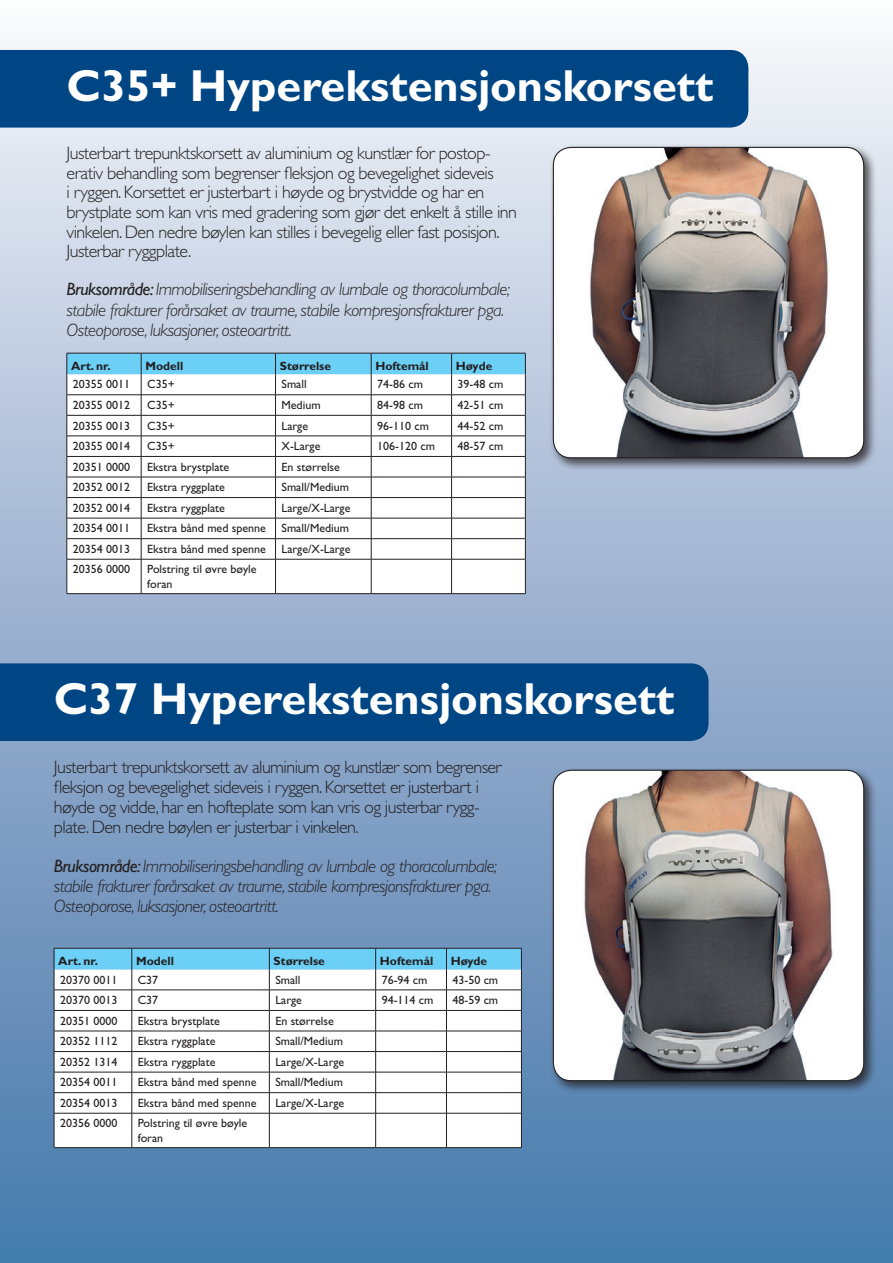
<style>
.page{position:relative;width:893px;height:1263px;background:#fff}
.page>*{position:absolute;margin:0;border:0;box-sizing:border-box;transform-origin:0 0}
.t1{font:700 45px "Gill Sans Std";color:#fff}
.Text{font:300 18px/19.6px "Gill Sans Std";letter-spacing:-.03em;color:#231f20}
.Text-2{font:italic 300 18px/20.1px "Gill Sans Std";letter-spacing:-.03em;color:#231f20}
.TabelltextL{font:12px/14.2px "Gill Sans Std";color:#231f20}
.Artikelnummer{font:12px "Gill Sans Std";color:#231f20}
.TabellrubrikL{font:700 12px "Gill Sans Std";color:#231f20}
.s1{font-weight:400}
</style>
<div class="page">
<div style="left:0;top:0;width:893px;height:1263px;background:linear-gradient(to bottom,#f5f3f8,#4375a9)"></div>
<div style="left:0;top:50px;width:748px;height:78px;background:#004684"></div>
<div style="left:549px;top:143px;width:328px;height:328px;background:#231f20;opacity:.75"></div>
<img style="left:553px;top:147px;width:311px;height:311px">
<div style="left:553px;top:147px;width:311px;height:311px;border:1px solid #231f20;border-radius:18px"></div>
<svg style="left:68px;top:560px;width:457px;height:33px"></svg>
<svg style="left:67px;top:353px;width:459px;height:206px"></svg>
<hr style="left:67px;top:559px;width:74px;height:1px;background:#231f20">
<hr style="left:67px;top:559px;width:1px;height:34px;background:#231f20">
<hr style="left:67px;top:593px;width:74px;height:1px;background:#231f20">
<hr style="left:141px;top:559px;width:135px;height:1px;background:#231f20">
<hr style="left:141px;top:559px;width:1px;height:34px;background:#231f20">
<hr style="left:141px;top:593px;width:135px;height:1px;background:#231f20">
<hr style="left:276px;top:559px;width:95px;height:1px;background:#231f20">
<hr style="left:275px;top:559px;width:1px;height:34px;background:#231f20">
<hr style="left:276px;top:593px;width:95px;height:1px;background:#231f20">
<hr style="left:371px;top:559px;width:81px;height:1px;background:#231f20">
<hr style="left:371px;top:559px;width:1px;height:34px;background:#231f20">
<hr style="left:371px;top:593px;width:81px;height:1px;background:#231f20">
<hr style="left:452px;top:559px;width:74px;height:1px;background:#231f20">
<hr style="left:451px;top:559px;width:1px;height:34px;background:#231f20">
<hr style="left:525px;top:559px;width:1px;height:34px;background:#231f20">
<hr style="left:452px;top:593px;width:74px;height:1px;background:#231f20">
<div style="left:0;top:663px;width:709px;height:78px;background:#004684"></div>
<div style="left:549px;top:766px;width:328px;height:328px;background:#231f20;opacity:.75"></div>
<img style="left:553px;top:770px;width:311px;height:311px">
<div style="left:553px;top:770px;width:311px;height:311px;border:1px solid #231f20;border-radius:18px"></div>
<svg style="left:55px;top:1114px;width:466px;height:33px"></svg>
<svg style="left:54px;top:948px;width:468px;height:165px"></svg>
<hr style="left:54px;top:1113px;width:78px;height:1px;background:#231f20">
<hr style="left:54px;top:1113px;width:1px;height:34px;background:#231f20">
<hr style="left:54px;top:1147px;width:78px;height:1px;background:#231f20">
<hr style="left:132px;top:1113px;width:137px;height:1px;background:#231f20">
<hr style="left:132px;top:1113px;width:1px;height:34px;background:#231f20">
<hr style="left:132px;top:1147px;width:137px;height:1px;background:#231f20">
<hr style="left:269px;top:1113px;width:107px;height:1px;background:#231f20">
<hr style="left:269px;top:1113px;width:1px;height:34px;background:#231f20">
<hr style="left:269px;top:1147px;width:107px;height:1px;background:#231f20">
<hr style="left:376px;top:1113px;width:70px;height:1px;background:#231f20">
<hr style="left:375px;top:1113px;width:1px;height:34px;background:#231f20">
<hr style="left:376px;top:1147px;width:70px;height:1px;background:#231f20">
<hr style="left:446px;top:1113px;width:76px;height:1px;background:#231f20">
<hr style="left:446px;top:1113px;width:1px;height:34px;background:#231f20">
<hr style="left:521px;top:1113px;width:1px;height:34px;background:#231f20">
<hr style="left:446px;top:1147px;width:76px;height:1px;background:#231f20">
<p class="t1" style="left:67px;top:59px;width:648px">C35+ Hyperekstensjonskorsett</p>
<p class="Text" style="left:67px;top:143px;width:452px">Justerbart trepunktskorsett av aluminium og kunstlær for postop&shy;erativ behandling som begrenser fleksjon og bevegelighet sideveis<br>i ryggen. Korsettet er justerbart i høyde og brystvidde og har en brystplate som kan vris med gradering som gjør det enkelt å stille inn vinkelen. Den nedre bøylen kan stilles i bevegelig eller fast posisjon.<br>Justerbar ryggplate.</p>
<p class="Text-2" style="left:67px;top:280px;width:445px"><span class="s1">Bruksområde:</span> Immobiliseringsbehandling av lumbale og thoracolumbale; stabile frakturer forårsaket av traume, stabile kompresjonsfrakturer pga.<br>Osteoporose, luksasjoner, osteoartritt.</p>
<p class="TabellrubrikL" style="left:71px;top:359px;width:41px">Art. nr.</p>
<p class="TabellrubrikL" style="left:145px;top:359px;width:39px">Modell</p>
<p class="TabellrubrikL" style="left:280px;top:359px;width:53px">Størrelse</p>
<p class="TabellrubrikL" style="left:375px;top:359px;width:55px">Hoftemål</p>
<p class="TabellrubrikL" style="left:456px;top:359px;width:38px">Høyde</p>
<p class="Artikelnummer" style="left:73px;top:377px;width:59px">20355 0011</p>
<p class="TabelltextL" style="left:147px;top:377px;width:29px">C35+</p>
<p class="TabelltextL" style="left:282px;top:377px;width:27px">Small</p>
<p class="TabelltextL" style="left:377px;top:377px;width:47px">74-86 cm</p>
<p class="TabelltextL" style="left:458px;top:377px;width:47px">39-48 cm</p>
<p class="Artikelnummer" style="left:73px;top:398px;width:59px">20355 0012</p>
<p class="TabelltextL" style="left:147px;top:398px;width:29px">C35+</p>
<p class="TabelltextL" style="left:282px;top:398px;width:41px">Medium</p>
<p class="TabelltextL" style="left:377px;top:398px;width:47px">84-98 cm</p>
<p class="TabelltextL" style="left:458px;top:398px;width:47px">42-51 cm</p>
<p class="Artikelnummer" style="left:73px;top:419px;width:59px">20355 0013</p>
<p class="TabelltextL" style="left:147px;top:418px;width:29px">C35+</p>
<p class="TabelltextL" style="left:282px;top:418px;width:28px">Large</p>
<p class="TabelltextL" style="left:377px;top:418px;width:53px">96-110 cm</p>
<p class="TabelltextL" style="left:458px;top:418px;width:47px">44-52 cm</p>
<p class="Artikelnummer" style="left:73px;top:439px;width:59px">20355 0014</p>
<p class="TabelltextL" style="left:147px;top:439px;width:29px">C35+</p>
<p class="TabelltextL" style="left:282px;top:439px;width:40px">X-Large</p>
<p class="TabelltextL" style="left:377px;top:439px;width:59px">106-120 cm</p>
<p class="TabelltextL" style="left:458px;top:439px;width:47px">48-57 cm</p>
<p class="Artikelnummer" style="left:73px;top:460px;width:59px">20351 0000</p>
<p class="TabelltextL" style="left:147px;top:459px;width:84px">Ekstra brystplate</p>
<p class="TabelltextL" style="left:282px;top:459px;width:60px">En størrelse</p>
<p class="Artikelnummer" style="left:73px;top:480px;width:59px">20352 0012</p>
<p class="TabelltextL" style="left:147px;top:480px;width:79px">Ekstra ryggplate</p>
<p class="TabelltextL" style="left:282px;top:480px;width:69px">Small/Medium</p>
<p class="Artikelnummer" style="left:73px;top:501px;width:59px">20352 0014</p>
<p class="TabelltextL" style="left:147px;top:501px;width:79px">Ekstra ryggplate</p>
<p class="TabelltextL" style="left:282px;top:501px;width:70px">Large/X-Large</p>
<p class="Artikelnummer" style="left:73px;top:521px;width:59px">20354 0011</p>
<p class="TabelltextL" style="left:147px;top:521px;width:120px">Ekstra bånd med spenne</p>
<p class="TabelltextL" style="left:282px;top:521px;width:69px">Small/Medium</p>
<p class="Artikelnummer" style="left:73px;top:542px;width:59px">20354 0013</p>
<p class="TabelltextL" style="left:147px;top:542px;width:120px">Ekstra bånd med spenne</p>
<p class="TabelltextL" style="left:282px;top:542px;width:70px">Large/X-Large</p>
<p class="Artikelnummer" style="left:73px;top:562px;width:59px">20356 0000</p>
<p class="TabelltextL" style="left:147px;top:562px;width:111px">Polstring til øvre bøyle foran</p>
<p class="t1" style="left:54px;top:672px;width:622px">C37 Hyperekstensjonskorsett</p>
<p class="Text" style="left:54px;top:756px;width:449px;line-height:20.2px">Justerbart trepunktskorsett av aluminium og kunstlær som begrenser fleksjon og bevegelighet sideveis i ryggen. Korsettet er justerbart i høyde og vidde, har en hofteplate som kan vris og justerbar rygg&shy;plate. Den nedre bøylen er justerbar i vinkelen.</p>
<p class="Text-2" style="left:54px;top:856px;width:445px"><span class="s1">Bruksområde:</span> Immobiliseringsbehandling av lumbale og thoracolumbale; stabile frakturer forårsaket av traume, stabile kompresjonsfrakturer pga.<br>Osteoporose, luksasjoner, osteoartritt.</p>
<p class="TabellrubrikL" style="left:58px;top:954px;width:41px">Art. nr.</p>
<p class="TabellrubrikL" style="left:136px;top:954px;width:39px">Modell</p>
<p class="TabellrubrikL" style="left:274px;top:954px;width:53px">Størrelse</p>
<p class="TabellrubrikL" style="left:380px;top:954px;width:55px">Hoftemål</p>
<p class="TabellrubrikL" style="left:451px;top:954px;width:38px">Høyde</p>
<p class="Artikelnummer" style="left:60px;top:972px;width:59px">20370 0011</p>
<p class="TabelltextL" style="left:138px;top:972px;width:22px">C37</p>
<p class="TabelltextL" style="left:275px;top:972px;width:27px">Small</p>
<p class="TabelltextL" style="left:382px;top:972px;width:47px">76-94 cm</p>
<p class="TabelltextL" style="left:452px;top:972px;width:47px">43-50 cm</p>
<p class="Artikelnummer" style="left:60px;top:993px;width:59px">20370 0013</p>
<p class="TabelltextL" style="left:138px;top:993px;width:22px">C37</p>
<p class="TabelltextL" style="left:275px;top:993px;width:28px">Large</p>
<p class="TabelltextL" style="left:382px;top:993px;width:53px">94-114 cm</p>
<p class="TabelltextL" style="left:452px;top:993px;width:47px">48-59 cm</p>
<p class="Artikelnummer" style="left:60px;top:1014px;width:59px">20351 0000</p>
<p class="TabelltextL" style="left:138px;top:1013px;width:84px">Ekstra brystplate</p>
<p class="Artikelnummer" style="left:275px;top:1014px;width:60px">En størrelse</p>
<p class="Artikelnummer" style="left:60px;top:1034px;width:59px">20352 1112</p>
<p class="TabelltextL" style="left:138px;top:1034px;width:79px">Ekstra ryggplate</p>
<p class="TabelltextL" style="left:275px;top:1034px;width:69px">Small/Medium</p>
<p class="Artikelnummer" style="left:60px;top:1055px;width:59px">20352 1314</p>
<p class="TabelltextL" style="left:138px;top:1055px;width:79px">Ekstra ryggplate</p>
<p class="TabelltextL" style="left:275px;top:1055px;width:70px">Large/X-Large</p>
<p class="Artikelnummer" style="left:60px;top:1075px;width:59px">20354 0011</p>
<p class="TabelltextL" style="left:138px;top:1075px;width:120px">Ekstra bånd med spenne</p>
<p class="TabelltextL" style="left:275px;top:1075px;width:69px">Small/Medium</p>
<p class="Artikelnummer" style="left:60px;top:1096px;width:59px">20354 0013</p>
<p class="TabelltextL" style="left:138px;top:1096px;width:120px">Ekstra bånd med spenne</p>
<p class="TabelltextL" style="left:275px;top:1096px;width:70px">Large/X-Large</p>
<p class="Artikelnummer" style="left:60px;top:1116px;width:59px">20356 0000</p>
<p class="TabelltextL" style="left:138px;top:1116px;width:111px">Polstring til øvre bøyle foran</p>
</div>
